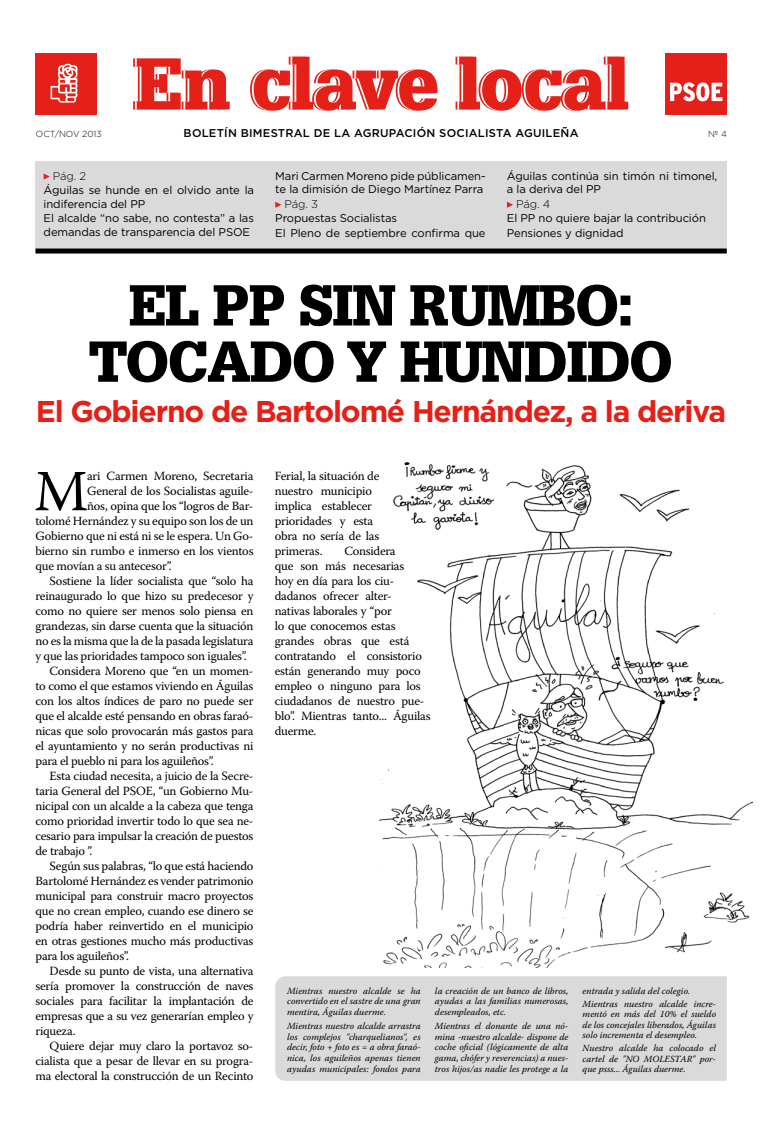
<style>
.page{position:relative;width:780px;height:1134px;background:#fff}
.page>*{position:absolute;margin:0;border:0;box-sizing:border-box;transform-origin:0 0}
.t1{font:900 71.25px "Glypha LT Std";letter-spacing:-.005em;color:#e52018}
.t2{font:58px "Warnock Pro";color:#000}
.t3{font:900 56.25px/56.2px "Glypha LT Std";letter-spacing:-.025em;color:#000;text-align:center}
.t4{font:700 30px "Gotham";letter-spacing:-.04em;color:#e52018}
.t5{font:12.5px/15px "Warnock Pro";letter-spacing:-.02em;color:#000}
.t6{font:11.25px/14px "Gotham";letter-spacing:-.01em;color:#000}
.t7{font:500 11.25px "Gotham";letter-spacing:.02em;color:#000}
.t8{font:300 11.25px "Gotham";letter-spacing:-.015em;color:#000}
.t9{font:italic 9.38px/10.6px "Warnock Pro";color:#000;text-align:justify}
.t10{font:300 8.75px "Gotham";color:#000}
</style>
<div class="page">
<div style="left:275px;top:976px;width:451px;height:105px;background:#dadada"></div>
<div style="left:35px;top:53px;width:62px;height:62px;background:#e52018"></div>
<svg style="left:51px;top:63px;width:27px;height:40px"></svg>
<div style="left:664px;top:53px;width:62px;height:62px;background:#e52018"></div>
<svg style="left:670px;top:82px;width:52px;height:19px"></svg>
<div style="left:35px;top:161px;width:691px;height:87px;background:#dadada"></div>
<div style="left:35px;top:248px;width:691px;height:5px;background:#000"></div>
<svg style="left:44px;top:173px;width:6px;height:7px"></svg>
<svg style="left:275px;top:202px;width:6px;height:6px"></svg>
<svg style="left:507px;top:202px;width:6px;height:6px"></svg>
<img style="left:379px;top:462px;width:373px;height:505px">
<h1 class="t1" style="left:135px;top:41px;width:495px">En clave local</h1>
<p class="t10" style="left:36px;top:129px;width:67px">OCT/NOV 2013</p>
<p class="t7" style="left:184px;top:126px;width:394px">BOLETÍN BIMESTRAL DE LA AGRUPACIÓN SOCIALISTA AGUI LEÑA</p>
<p class="t10" style="left:708px;top:129px;width:20px">nº 4</p>
<p class="t8" style="left:53px;top:168px;width:35px">Pág. 2</p>
<p class="t6" style="left:44px;top:183px;width:212px">Águilas se hunde en el olvido ante la indiferencia del PP<br>El alcalde “no sabe, no contesta” a las demandas de transparencia del PSOE</p>
<p class="t6" style="left:275px;top:168px;width:212px">Mari Carmen Moreno pide públicamen&shy;te la dimisión de Diego Martínez Parra</p>
<p class="t8" style="left:284px;top:197px;width:35px">Pág. 3</p>
<p class="t6" style="left:275px;top:211px;width:212px;line-height:14.5px">Propuestas Socialistas<br>El Pleno de septiembre confirma que</p>
<p class="t6" style="left:507px;top:168px;width:212px">Águilas continúa sin timón ni timonel, a la deriva del PP</p>
<p class="t8" style="left:516px;top:197px;width:36px">Pág. 4</p>
<p class="t6" style="left:507px;top:211px;width:200px;line-height:14.5px">El PP no quiere bajar la contribución<br>Pensiones y dignidad</p>
<h3 class="t3" style="left:89px;top:277px;width:585px">EL PP SIN RUMBO:<br>TOCADO Y HUNDIDO</h3>
<h3 class="t4" style="left:36px;top:392px;width:691px">El Gobierno de Bartolomé Hernández, a la deriva</h3>
<h2 class="t2" style="left:34px;top:456px;width:56px">M</h2>
<p class="t5" style="left:87px;top:468px;width:168px">ari Carmen Moreno, Secretaria</p>
<p class="t5" style="left:87px;top:483px;width:168px">General de los Socialistas aguile-</p>
<p class="t5" style="left:87px;top:498px;width:168px">ños, opina que los “logros de Bar-</p>
<p class="t5" style="left:35px;top:513px;width:219px">tolomé Hernández y su equipo son los de un</p>
<p class="t5" style="left:35px;top:528px;width:219px">Gobierno que ni está ni se le espera. Un Go-</p>
<p class="t5" style="left:35px;top:543px;width:219px">bierno sin rumbo e inmerso en los vientos</p>
<p class="t5" style="left:35px;top:558px;width:138px">que movían a su antecesor”.</p>
<p class="t5" style="left:50px;top:573px;width:205px">Sostiene la líder socialista que “solo ha</p>
<p class="t5" style="left:35px;top:588px;width:219px">reinaugurado lo que hizo su predecesor y</p>
<p class="t5" style="left:35px;top:603px;width:219px">como no quiere ser menos solo piensa en</p>
<p class="t5" style="left:35px;top:618px;width:219px">grandezas, sin darse cuenta que la situación</p>
<p class="t5" style="left:35px;top:633px;width:219px">no es la misma que la de la pasada legislatura</p>
<p class="t5" style="left:35px;top:648px;width:213px">y que las prioridades tampoco son iguales”.</p>
<p class="t5" style="left:50px;top:663px;width:205px">Considera Moreno que “en un momen-</p>
<p class="t5" style="left:35px;top:678px;width:219px">to como el que estamos viviendo en Águilas</p>
<p class="t5" style="left:35px;top:693px;width:219px">con los altos índices de paro no puede ser</p>
<p class="t5" style="left:35px;top:708px;width:219px">que el alcalde esté pensando en obras faraó-</p>
<p class="t5" style="left:35px;top:723px;width:219px">nicas que solo provocarán más gastos para</p>
<p class="t5" style="left:35px;top:738px;width:219px">el ayuntamiento y no serán productivas ni</p>
<p class="t5" style="left:35px;top:753px;width:180px">para el pueblo ni para los aguileños”.</p>
<p class="t5" style="left:50px;top:768px;width:205px">Esta ciudad necesita, a juicio de la Secre-</p>
<p class="t5" style="left:35px;top:783px;width:219px">taria General del PSOE, “un Gobierno Mu-</p>
<p class="t5" style="left:35px;top:798px;width:219px">nicipal con un alcalde a la cabeza que tenga</p>
<p class="t5" style="left:35px;top:813px;width:219px">como prioridad invertir todo lo que sea ne-</p>
<p class="t5" style="left:35px;top:828px;width:219px">cesario para impulsar la creación de puestos</p>
<p class="t5" style="left:35px;top:843px;width:58px">de trabajo ”.</p>
<p class="t5" style="left:50px;top:858px;width:205px">Según sus palabras, “lo que está haciendo</p>
<p class="t5" style="left:35px;top:873px;width:219px">Bartolomé Hernández es vender patrimonio</p>
<p class="t5" style="left:35px;top:888px;width:219px">municipal para construir macro proyectos</p>
<p class="t5" style="left:35px;top:903px;width:219px">que no crean empleo, cuando ese dinero se</p>
<p class="t5" style="left:35px;top:918px;width:219px">podría haber reinvertido en el municipio</p>
<p class="t5" style="left:35px;top:933px;width:219px">en otras gestiones mucho más productivas</p>
<p class="t5" style="left:35px;top:948px;width:95px">para los aguileños”.</p>
<p class="t5" style="left:50px;top:963px;width:205px">Desde su punto de vista, una alternativa</p>
<p class="t5" style="left:35px;top:978px;width:219px">sería promover la construcción de naves</p>
<p class="t5" style="left:35px;top:993px;width:219px">sociales para facilitar la implantación de</p>
<p class="t5" style="left:35px;top:1008px;width:219px">empresas que a su vez generarían empleo y</p>
<p class="t5" style="left:35px;top:1023px;width:42px">riqueza.</p>
<p class="t5" style="left:50px;top:1038px;width:205px">Quiere dejar muy claro la portavoz so-</p>
<p class="t5" style="left:35px;top:1053px;width:219px">cialista que a pesar de llevar en su progra-</p>
<p class="t5" style="left:35px;top:1068px;width:219px">ma electoral la construcción de un Recinto</p>
<p class="t5" style="left:275px;top:468px;width:106px">Ferial, la situación de nuestro municipio implica establecer prioridades y esta obra no sería de las primeras.</p>
<p class="t5" style="left:275px;top:543px;width:157px;text-indent:70px">Considera<br>que son más necesarias<br>hoy en día para los ciu&shy;dadanos ofrecer alter-<br>nativas laborales y “por<br>lo que conocemos estas grandes obras que está contratando el consistorio están generando muy poco empleo o ninguno para los ciudadanos de nuestro pue&shy;blo”. Mientras tanto... Águilas duerme.</p>
<p class="t9" style="left:287px;top:985px;width:135px">Mientras nuestro alcalde se ha convertido en el sastre de una gran mentira, Águilas duerme.</p>
<p class="t9" style="left:287px;top:1020px;width:135px">Mientras nuestro alcalde arrastra los complejos "charquelianos", es decir, foto + foto es = a obra faraó&shy;nica, los aguileños apenas tienen ayudas municipales: fondos para</p>
<p class="t9" style="left:435px;top:985px;width:135px">la creación de un banco de libros, ayudas a las familias numerosas, desempleados, etc.</p>
<p class="t9" style="left:435px;top:1020px;width:135px">Mientras el donante de una nó&shy;mina -nuestro alcalde- dispone de coche oficial (lógicamente de alta gama, chófer y reverencias) a nues&shy;tros hijos/as nadie les protege a la</p>
<p class="t9" style="left:582px;top:983px;width:135px;line-height:13.8px">entrada y salida del colegio.<br>Mientras nuestro alcalde incre-</p>
<p class="t9" style="left:582px;top:1009px;width:135px;line-height:10.1px">mentó en más del 10% el sueldo de los concejales liberados, Águilas solo incrementa el desempleo.</p>
<p class="t9" style="left:582px;top:1043px;width:135px;line-height:10.1px">Nuestro alcalde ha colocado el cartel de "NO MOLESTAR" por&shy;que psss... Águilas duerme.</p>
</div>
